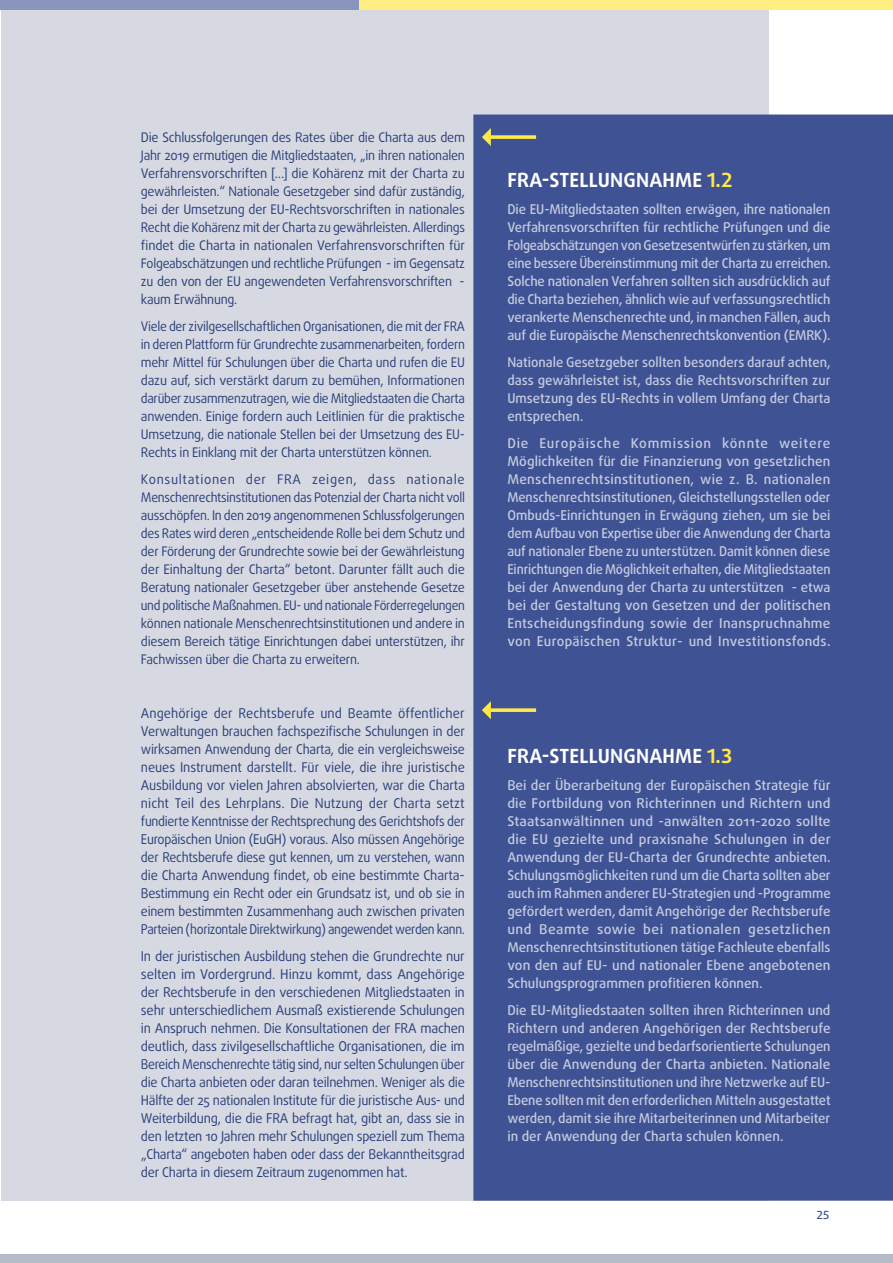
<style>
.page{position:relative;width:893px;height:1263px;background:#fff}
.page>*{position:absolute;margin:0;border:0;box-sizing:border-box;transform-origin:0 0}
.Title_opinions{font:700 19.5px "Daxline Pro";letter-spacing:.01em;color:#fff}
.Title_opinions-2{font:500 13.5px/18px "Daxline Pro";color:#c5cbdf;text-align:justify}
.Opinions-text{font:500 13.5px/18px "Daxline Pro";color:#c5cbdf;text-align:justify}
.OPINIONS-BODY_TEXT{font:13.5px/18px "Daxline Pro";letter-spacing:-.025em;color:#2a3f79;text-align:justify;scale:.96 1}
.OPINIONS-BODY_TEXT-2{font:13.5px/18px "Daxline Pro";letter-spacing:-.025em;color:#2a3f79;text-align:justify}
.OPINIONS-BODY_TEXT-3{font:13.2px/18px "Daxline Pro";letter-spacing:-.02em;color:#2a3f79;text-align:justify}
.OPINIONS-BODY_TEXT-4{font:13.2px/18px "Daxline Pro";letter-spacing:-.02em;color:#2a3f79;text-align:justify;scale:.96 1}
.OPINIONS-BODY_TEXT-5{font:13.2px/18px "Daxline Pro";letter-spacing:-.02em;color:#2a3f79;text-align:justify;scale:.94 1}
.t1{font:500 11.25px "Daxline Pro";color:#3f5293}
.s1{color:#ffe847}
</style>
<div class="page">
<hr style="left:0;top:9px;width:1px;height:1192px;background:#d7d9e2">
<div style="left:1px;top:9px;width:767px;height:1192px;background:#d7d9e2"></div>
<div style="left:0;top:0;width:363px;height:10px;background:#8a95bd"></div>
<div style="left:359px;top:0;width:534px;height:10px;background:#ffee81"></div>
<div style="left:0;top:1254px;width:893px;height:9px;background:#b6bbca"></div>
<div style="left:473px;top:115px;width:420px;height:1086px;background:#3f5293"></div>
<svg style="left:482px;top:128px;width:54px;height:18px"></svg>
<svg style="left:482px;top:701px;width:54px;height:18px"></svg>
<p class="OPINIONS-BODY_TEXT-4" style="left:141px;top:128px;width:339px">Die Schlussfolgerungen des Rates über die Charta aus dem Jahr 2019 ermutigen die Mitgliedstaaten, „in ihren nationalen Verfahrensvorschriften [...] die Kohärenz mit der Charta zu gewährleisten.“ Nationale Gesetzgeber sind dafür zuständig, bei der Umsetzung der EU-Rechtsvorschriften in nationales Recht die Kohärenz mit der Charta zu gewährleisten. Allerdings findet die Charta in nationalen Verfahrensvorschriften für Folgeabschätzungen und rechtliche Prüfungen - im Gegensatz zu den von der EU angewendeten Verfahrensvorschriften - kaum Erwähnung.</p>
<p class="OPINIONS-BODY_TEXT-5" style="left:141px;top:317px;width:346px">Viele der zivilgesellschaftlichen Organisationen, die mit der FRA in deren Plattform für Grundrechte zusammenarbeiten, fordern mehr Mittel für Schulungen über die Charta und rufen die EU dazu auf, sich verstärkt darum zu bemühen, Informationen darüber zusammenzutragen, wie die Mitgliedstaaten die Charta anwenden. Einige fordern auch Leitlinien für die praktische Umsetzung, die nationale Stellen bei der Umsetzung des EU-Rechts in Einklang mit der Charta unterstützen können.</p>
<p class="OPINIONS-BODY_TEXT-3" style="left:141px;top:470px;width:326px">Konsultationen der FRA zeigen, dass nationale Menschenrechtsinstitutionen das Potenzial der Charta nicht voll ausschöpfen. In den 2019 angenommenen Schlussfolgerungen des Rates wird deren „entscheidende Rolle bei dem Schutz und der Förderung der Grundrechte sowie bei der Gewährleistung der Einhaltung der Charta“ betont. Darunter fällt auch die Beratung nationaler Gesetzgeber über anstehende Gesetze und politische Maßnahmen. EU- und nationale Förderregelungen können nationale Menschenrechtsinstitutionen und andere in diesem Bereich tätige Einrichtungen dabei unterstützen, ihr Fachwissen über die Charta zu erweitern.</p>
<p class="OPINIONS-BODY_TEXT" style="left:141px;top:704px;width:339px">Angehörige der Rechtsberufe und Beamte öffentlicher Verwaltungen brauchen fachspezifische Schulungen in der wirksamen Anwendung der Charta, die ein vergleichsweise neues Instrument darstellt. Für viele, die ihre juristische Ausbildung vor vielen Jahren absolvierten, war die Charta nicht Teil des Lehrplans. Die Nutzung der Charta setzt fundierte Kenntnisse der Rechtsprechung des Gerichtshofs der Europäischen Union (EuGH) voraus. Also müssen Angehörige der Rechtsberufe diese gut kennen, um zu verstehen, wann die Charta Anwendung findet, ob eine bestimmte Charta-Bestimmung ein Recht oder ein Grundsatz ist, und ob sie in einem bestimmten Zusammenhang auch zwischen privaten Parteien (horizontale Direktwirkung) angewendet werden kann.</p>
<p class="OPINIONS-BODY_TEXT-2" style="left:141px;top:947px;width:326px">In der juristischen Ausbildung stehen die Grundrechte nur selten im Vordergrund. Hinzu kommt, dass Angehörige der Rechtsberufe in den verschiedenen Mitgliedstaaten in sehr unterschiedlichem Ausmaß existierende Schulungen in Anspruch nehmen. Die Konsultationen der FRA machen deutlich, dass zivilgesellschaftliche Organisationen, die im Bereich Menschenrechte tätig sind, nur selten Schulungen über die Charta anbieten oder daran teilnehmen. Weniger als die Hälfte der 25 nationalen Institute für die juristische Aus- und Weiterbildung, die die FRA befragt hat, gibt an, dass sie in den letzten 10 Jahren mehr Schulungen speziell zum Thema „Charta“ angeboten haben oder dass der Bekanntheitsgrad der Charta in diesem Zeitraum zugenommen hat.</p>
<p class="Title_opinions" style="left:507px;top:167px;width:227px">FRA-STELLUNGNAHME <span class="s1">1.2</span></p>
<p class="Title_opinions-2" style="left:507px;top:200px;width:325px">Die EU-Mitgliedstaaten sollten erwägen, ihre nationalen Verfahrensvorschriften für rechtliche Prüfungen und die Folgeabschätzungen von Gesetzesentwürfen zu stärken, um eine bessere Übereinstimmung mit der Charta zu erreichen.<br>Solche nationalen Verfahren sollten sich ausdrücklich auf die Charta beziehen, ähnlich wie auf verfassungsrechtlich verankerte Menschenrechte und, in manchen Fällen, auch auf die Europäische Menschenrechtskonvention (EMRK).</p>
<p class="Title_opinions-2" style="left:507px;top:353px;width:325px">Nationale Gesetzgeber sollten besonders darauf achten, dass gewährleistet ist, dass die Rechtsvorschriften zur Umsetzung des EU-Rechts in vollem Umfang der Charta entsprechen.</p>
<p class="Title_opinions-2" style="left:507px;top:434px;width:325px">Die Europäische Kommission könnte weitere Möglichkeiten für die Finanzierung von gesetzlichen Menschenrechtsinstitutionen, wie z. B. nationalen Menschenrechtsinstitutionen, Gleichstellungsstellen oder Ombuds-Einrichtungen in Erwägung ziehen, um sie bei dem Aufbau von Expertise über die Anwendung der Charta auf nationaler Ebene zu unterstützen. Damit können diese Einrichtungen die Möglichkeit erhalten, die Mitgliedstaaten bei der Anwendung der Charta zu unterstützen - etwa bei der Gestaltung von Gesetzen und der politischen Entscheidungsfindung sowie der Inanspruchnahme von Europäischen Struktur- und Investitionsfonds.</p>
<p class="Title_opinions" style="left:507px;top:743px;width:226px">FRA-STELLUNGNAHME <span class="s1">1.3</span></p>
<p class="Opinions-text" style="left:507px;top:776px;width:325px">Bei der Überarbeitung der Europäischen Strategie für die Fortbildung von Richterinnen und Richtern und Staatsanwältinnen und -anwälten 2011-2020 sollte die EU gezielte und praxisnahe Schulungen in der Anwendung der EU-Charta der Grundrechte anbieten.<br>Schulungsmöglichkeiten rund um die Charta sollten aber auch im Rahmen anderer EU-Strategien und -Programme gefördert werden, damit Angehörige der Rechtsberufe und Beamte sowie bei nationalen gesetzlichen Menschenrechtsinstitutionen tätige Fachleute ebenfalls von den auf EU- und nationaler Ebene angebotenen Schulungsprogrammen profitieren können.</p>
<p class="Opinions-text" style="left:507px;top:1001px;width:325px">Die EU-Mitgliedstaaten sollten ihren Richterinnen und Richtern und anderen Angehörigen der Rechtsberufe regelmäßige, gezielte und bedarfsorientierte Schulungen über die Anwendung der Charta anbieten. Nationale Menschenrechtsinstitutionen und ihre Netzwerke auf EU-Ebene sollten mit den erforderlichen Mitteln ausgestattet werden, damit sie ihre Mitarbeiterinnen und Mitarbeiter in der Anwendung der Charta schulen können.</p>
<p class="t1" style="left:817px;top:1207px;width:14px">25</p>
</div>
